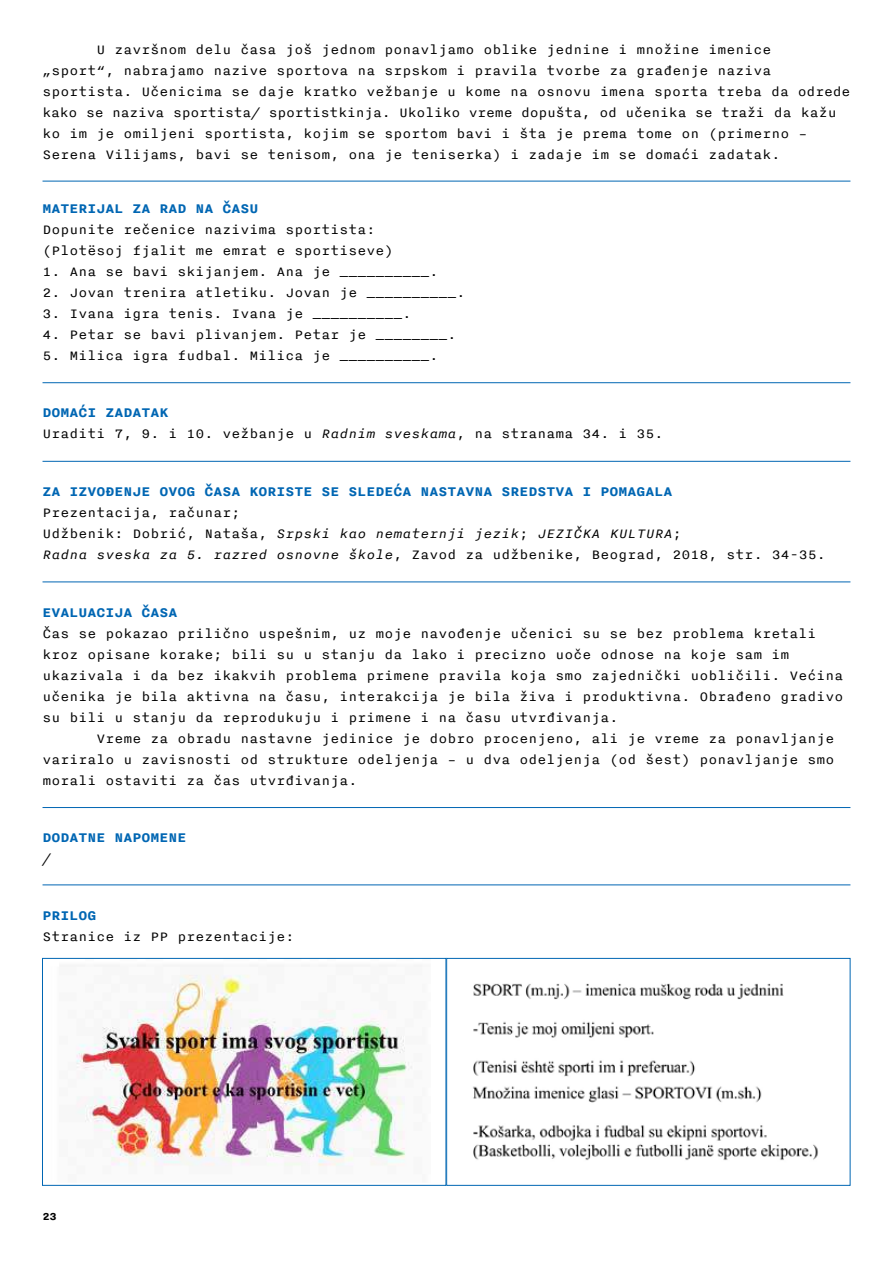
<style>
.page{position:relative;width:893px;height:1263px;background:#fff}
.page>*{position:absolute;margin:0;border:0;box-sizing:border-box;transform-origin:0 0}
.t1{font:15px/21px "Nitti PX";color:#000}
.t2{font:700 15px "Nitti PX";color:#0066b3}
.t3{font:700 12px "Nitti PX";color:#000}
.s1{font-weight:700;color:#0066b3}
.s2{font-style:italic}
</style>
<div class="page">
<img style="left:76px;top:974px;width:742px;height:193px">
<div style="left:42px;top:958px;width:404px;height:228px;border:1px solid #0066b3"></div>
<div style="left:446px;top:958px;width:404px;height:228px;border:1px solid #0066b3"></div>
<hr style="left:43px;top:181px;width:807px;height:1px;background:#0066b3">
<hr style="left:43px;top:382px;width:807px;height:1px;background:#0066b3">
<hr style="left:43px;top:461px;width:807px;height:1px;background:#0066b3">
<hr style="left:43px;top:581px;width:807px;height:1px;background:#0066b3">
<hr style="left:43px;top:807px;width:807px;height:1px;background:#0066b3">
<hr style="left:43px;top:884px;width:807px;height:1px;background:#0066b3">
<p class="t1" style="left:43px;top:39px;width:809px;text-indent:54px">U završnom delu časa još jednom ponavljamo oblike jednine i množine imenice<br>„sport“, nabrajamo nazive sportova na srpskom i pravila tvorbe za građenje naziva sportista. Učenicima se daje kratko vežbanje u kome na osnovu imena sporta treba da odrede kako se naziva sportista/ sportistkinja. Ukoliko vreme dopušta, od učenika se traži da kažu ko im je omiljeni sportista, kojim se sportom bavi i šta je prema tome on (primerno – Serena Vilijams, bavi se tenisom, ona je teniserka) i zadaje im se domaći zadatak.</p>
<p class="t2" style="left:43px;top:199px;width:218px">MATERIJAL ZA RAD NA ČASU</p>
<p class="t1" style="left:43px;top:218px;width:353px">Dopunite rečenice nazivima sportista: (Plotësoj fjalit me emrat e sportiseve)</p>
<p class="t1" style="left:43px;top:260px;width:398px">1. Ana se bavi skijanjem. Ana je __________.</p>
<p class="t1" style="left:43px;top:281px;width:425px">2. Jovan trenira atletiku. Jovan je __________.</p>
<p class="t1" style="left:43px;top:302px;width:371px">3. Ivana igra tenis. Ivana je __________.</p>
<p class="t1" style="left:43px;top:323px;width:416px">4. Petar se bavi plivanjem. Petar je ________.</p>
<p class="t1" style="left:43px;top:344px;width:398px">5. Milica igra fudbal. Milica je __________.</p>
<p class="t1" style="left:43px;top:402px;width:623px"><span class="s1">DOMAĆI ZADATAK<br></span>Uraditi 7, 9. i 10. vežbanje u <span class="s2">Radnim sveskama</span>, na stranama 34. i 35.</p>
<p class="t2" style="left:43px;top:483px;width:631px">ZA IZVOĐENJE OVOG ČASA KORISTE SE SLEDEĆA NASTAVNA SREDSTVA I POMAGALA</p>
<p class="t1" style="left:43px;top:502px;width:785px">Prezentacija, računar;<br>Udžbenik: Dobrić, Nataša, <span class="s2">Srpski kao nematernji jezik</span>; <span class="s2">JEZIČKA KULTURA</span>;<br><span class="s2">Radna sveska za 5. razred osnovne škole</span>, Zavod za udžbenike, Beograd, 2018, str. 34-35.</p>
<p class="t2" style="left:43px;top:603px;width:136px">EVALUACIJA ČASA</p>
<p class="t1" style="left:43px;top:622px;width:802px">Čas se pokazao prilično uspešnim, uz moje navođenje učenici su se bez problema kretali kroz opisane korake; bili su u stanju da lako i precizno uoče odnose na koje sam im ukazivala i da bez ikakvih problema primene pravila koja smo zajednički uobličili. Većina učenika je bila aktivna na času, interakcija je bila živa i produktivna. Obrađeno gradivo su bili u stanju da reprodukuju i primene i na času utvrđivanja.</p>
<p class="t1" style="left:43px;top:727px;width:793px;text-align:justify;text-indent:54px">Vreme za obradu nastavne jedinice je dobro procenjeno, ali je vreme za ponavljanje variralo u zavisnosti od strukture odeljenja – u dva odeljenja (od šest) ponavljanje smo morali ostaviti za čas utvrđivanja.</p>
<p class="t2" style="left:43px;top:829px;width:145px">DODATNE NAPOMENE</p>
<p class="t1" style="left:43px;top:848px;width:10px">/</p>
<p class="t2" style="left:43px;top:906px;width:56px">PRILOG</p>
<p class="t1" style="left:43px;top:925px;width:254px">Stranice iz PP prezentacije:</p>
<p class="t3" style="left:43px;top:1210px;width:16px">23</p>
</div>
